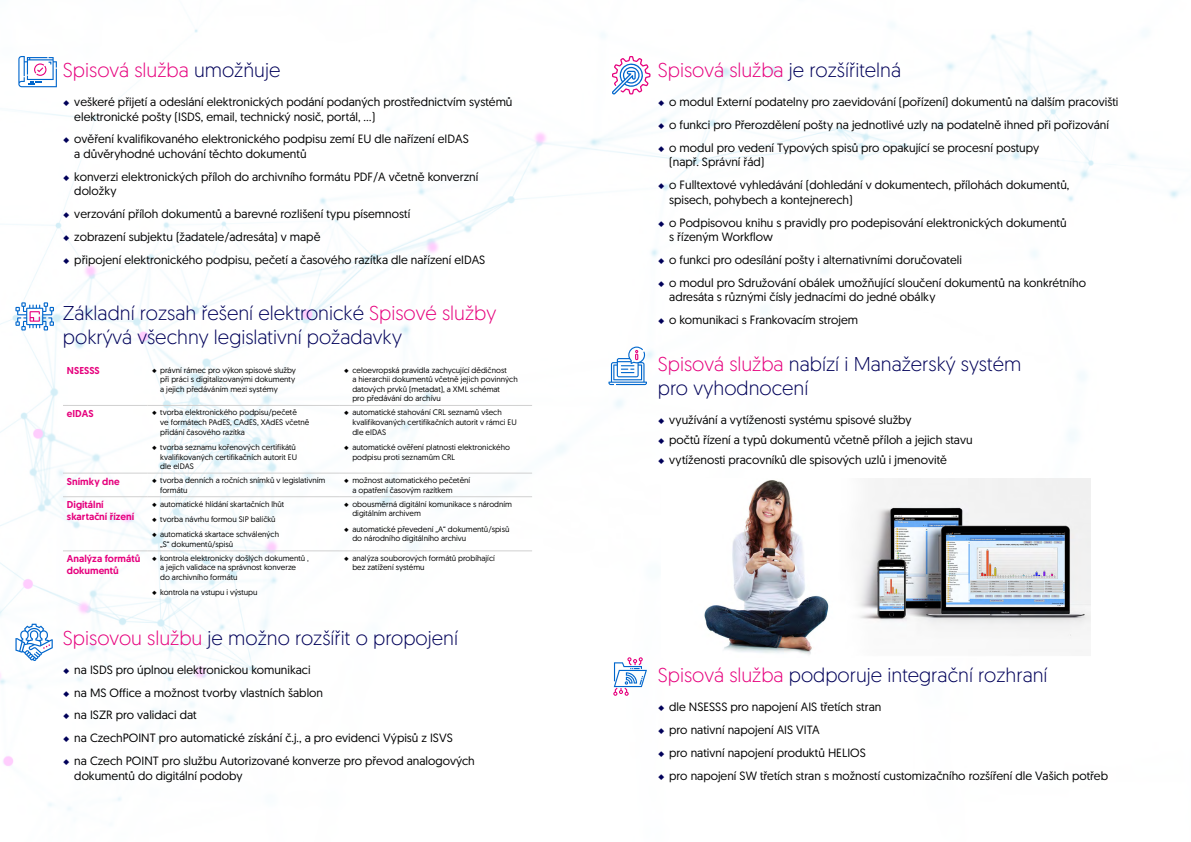
<style>
.page{position:relative;width:1191px;height:842px;background:#fff}
.page>*{position:absolute;margin:0;border:0;box-sizing:border-box;transform-origin:0 0}
.t1{font:300 20px/24px "Geomanist";color:#000059}
.t2{font:300 20px "Geomanist";color:#e6007d}
.t3{font:12px/14.4px "Geomanist";color:#000}
.t4{font:500 10px/12px "Geomanist";color:#e6007d}
.t5{font:8px/9.6px "Geomanist";color:#000}
.s1{color:#000059}
.s2{color:#e6007d}
</style>
<div class="page">
<img style="left:0;top:24px;width:1180px;height:786px">
<hr style="left:63px;top:405px;width:85px;height:1px;background:#d0d0d0">
<hr style="left:148px;top:405px;width:192px;height:1px;background:#d0d0d0">
<hr style="left:340px;top:405px;width:192px;height:1px;background:#d0d0d0">
<hr style="left:63px;top:473px;width:85px;height:1px;background:#d0d0d0">
<hr style="left:148px;top:473px;width:192px;height:1px;background:#d0d0d0">
<hr style="left:340px;top:473px;width:192px;height:1px;background:#d0d0d0">
<hr style="left:63px;top:496px;width:85px;height:1px;background:#d0d0d0">
<hr style="left:148px;top:496px;width:192px;height:1px;background:#d0d0d0">
<hr style="left:340px;top:496px;width:192px;height:1px;background:#d0d0d0">
<hr style="left:63px;top:551px;width:85px;height:1px;background:#d0d0d0">
<hr style="left:148px;top:551px;width:192px;height:1px;background:#d0d0d0">
<hr style="left:340px;top:551px;width:192px;height:1px;background:#d0d0d0">
<img style="left:661px;top:479px;width:429px;height:178px">
<svg style="left:18px;top:56px;width:39px;height:31px"></svg>
<svg style="left:15px;top:302px;width:39px;height:28px"></svg>
<svg style="left:15px;top:624px;width:38px;height:37px"></svg>
<svg style="left:612px;top:56px;width:38px;height:38px"></svg>
<svg style="left:608px;top:347px;width:39px;height:38px"></svg>
<svg style="left:613px;top:657px;width:34px;height:39px"></svg>
<h1 class="t2" style="left:63px;top:58px;width:219px">Spisová služba <span class="s1">umožňuje</span></h1>
<p class="t3" style="left:74px;top:94px;width:440px;text-indent:-11px"><span class="s1">○</span> veškeré přijetí a odeslání elektronických podání podaných prostřednictvím systémů elektronické pošty (ISDS, email, technický nosič, portál, …)</p>
<p class="t3" style="left:74px;top:132px;width:396px;text-indent:-11px"><span class="s1">○</span> ověření kvalifikovaného elektronického podpisu zemí EU dle nařízení eIDAS a důvěryhodné uchování těchto dokumentů</p>
<p class="t3" style="left:74px;top:169px;width:405px;text-indent:-11px"><span class="s1">○</span> konverzi elektronických příloh do archivního formátu PDF/A včetně konverzní doložky</p>
<p class="t3" style="left:63px;top:206px;width:349px"><span class="s1">○</span> verzování příloh dokumentů a barevné rozlišení typu písemností</p>
<p class="t3" style="left:63px;top:229px;width:259px"><span class="s1">○</span> zobrazení subjektu (žadatele/adresáta) v mapě</p>
<p class="t3" style="left:63px;top:252px;width:424px"><span class="s1">○</span> připojení elektronického podpisu, pečetí a časového razítka dle nařízení eIDAS</p>
<h1 class="t1" style="left:63px;top:300px;width:435px">Základní rozsah řešení elektronické <span class="s2">Spisové služby </span>pokrývá všechny legislativní požadavky</h1>
<p class="t4" style="left:67px;top:364px;width:34px">NSESSS</p>
<p class="t5" style="left:160px;top:365px;width:137px;text-align:justify;text-indent:-9px">○ právní rámec pro výkon spisové služby při práci s digitalizovanými dokumenty a jejich předáváním mezi systémy</p>
<p class="t5" style="left:352px;top:365px;width:167px;text-indent:-9px">○ celoevropská pravidla zachycující dědičnost<br>a hierarchii dokumentů včetně jejich povinných datových prvků (metadat), a XML schémat<br>pro předávání do archívu</p>
<p class="t4" style="left:67px;top:407px;width:28px">eIDAS</p>
<p class="t5" style="left:160px;top:408px;width:151px;text-indent:-9px">○ tvorba elektronického podpisu/pečetě<br>ve formátech PAdES, CAdES, XAdES včetně přidání časového razítka</p>
<p class="t5" style="left:160px;top:442px;width:138px;text-indent:-9px">○ tvorba seznamu kořenových certifikátů kvalifikovaných certifikačních autorit EU dle eIDAS</p>
<p class="t5" style="left:352px;top:408px;width:166px;text-indent:-9px">○ automatické stahování CRL seznamů všech kvalifikovaných certifikačních autorit v rámci EU dle eIDAS</p>
<p class="t5" style="left:352px;top:442px;width:159px;text-indent:-9px">○ automatické ověření platnosti elektronického podpisu proti seznamům CRL</p>
<p class="t4" style="left:67px;top:475px;width:54px">Snímky dne</p>
<p class="t5" style="left:160px;top:475px;width:167px;text-indent:-9px">○ tvorba denních a ročních snímků v legislativním formátu</p>
<p class="t5" style="left:352px;top:475px;width:119px;text-indent:-9px">○ možnost automatického pečetění a opatření časovým razítkem</p>
<p class="t4" style="left:67px;top:499px;width:69px">Digitální skartační řízení</p>
<p class="t5" style="left:152px;top:499px;width:134px">○ automatické hlídání skartačních lhůt</p>
<p class="t5" style="left:352px;top:499px;width:161px;text-indent:-9px">○ obousměrná digitální komunikace s národním digitálním archivem</p>
<p class="t5" style="left:352px;top:524px;width:158px;text-indent:-9px">○ automatické převedení „A“ dokumentů/spisů do národního digitálního archivu</p>
<p class="t5" style="left:152px;top:514px;width:125px">○ tvorba návrhu formou SIP balíčků</p>
<p class="t5" style="left:160px;top:529px;width:120px;text-indent:-9px">○ automatická skartace schválených „S“ dokumentů/spisů</p>
<p class="t4" style="left:67px;top:553px;width:75px">Analýza formátů dokumentů</p>
<p class="t5" style="left:160px;top:553px;width:150px;text-indent:-9px">○ kontrola elektronicky došlých dokumentů ‚ a jejich validace na správnost konverze<br>do archivního formátu</p>
<p class="t5" style="left:152px;top:587px;width:107px">○ kontrola na vstupu i výstupu</p>
<p class="t5" style="left:352px;top:553px;width:144px;text-indent:-9px">○ analýza souborových formátů probíhající bez zatížení systému</p>
<h1 class="t1" style="left:63px;top:625px;width:396px"><span class="s2">Spisovou službu</span> je možno rozšířit o propojení</h1>
<p class="t3" style="left:63px;top:662px;width:249px"><span class="s1">○</span> na ISDS pro úplnou elektronickou komunikaci</p>
<p class="t3" style="left:63px;top:685px;width:262px"><span class="s1">○</span> na MS Office a možnost tvorby vlastních šablon</p>
<p class="t3" style="left:63px;top:708px;width:135px"><span class="s1">○</span> na ISZR pro validaci dat</p>
<p class="t3" style="left:63px;top:730px;width:391px"><span class="s1">○</span> na CzechPOINT pro automatické získání č.j., a pro evidenci Výpisů z ISVS</p>
<p class="t3" style="left:74px;top:753px;width:402px;text-indent:-11px"><span class="s1">○</span> na Czech POINT pro službu Autorizované konverze pro převod analogových dokumentů do digitální podoby</p>
<h1 class="t1" style="left:658px;top:58px;width:245px"><span class="s2">Spisová služba</span> je rozšířitelná</h1>
<p class="t3" style="left:658px;top:94px;width:462px"><span class="s1">○</span> o modul Externí podatelny pro zaevidování (pořízení) dokumentů na dalším pracovišti</p>
<p class="t3" style="left:658px;top:117px;width:453px"><span class="s1">○</span> o funkci pro Přerozdělení pošty na jednotlivé uzly na podatelně ihned při pořizování</p>
<p class="t3" style="left:669px;top:140px;width:371px;text-indent:-11px"><span class="s1">○</span> o modul pro vedení Typových spisů pro opakující se procesní postupy (např. Správní řád)</p>
<p class="t3" style="left:669px;top:178px;width:402px;text-indent:-11px"><span class="s1">○</span> o Fulltextové vyhledávání (dohledání v dokumentech, přílohách dokumentů, spisech, pohybech a kontejnerech)</p>
<p class="t3" style="left:669px;top:215px;width:399px;text-indent:-11px"><span class="s1">○</span> o Podpisovou knihu s pravidly pro podepisování elektronických dokumentů s řízeným Workflow</p>
<p class="t3" style="left:658px;top:252px;width:306px"><span class="s1">○</span> o funkci pro odesílání pošty i alternativními doručovateli</p>
<p class="t3" style="left:669px;top:275px;width:418px;text-indent:-11px"><span class="s1">○</span> o modul pro Sdružování obálek umožňující sloučení dokumentů na konkrétního adresáta s různými čísly jednacími do jedné obálky</p>
<p class="t3" style="left:658px;top:312px;width:202px"><span class="s1">○</span> o komunikaci s Frankovacím strojem</p>
<h1 class="t1" style="left:658px;top:351px;width:365px"><span class="s2">Spisová služba</span> nabízí i Manažerský systém pro vyhodnocení</h1>
<p class="t3" style="left:658px;top:412px;width:255px"><span class="s1">○</span> využívání a vytíženosti systému spisové služby</p>
<p class="t3" style="left:658px;top:432px;width:316px"><span class="s1">○</span> počtů řízení a typů dokumentů včetně příloh a jejich stavu</p>
<p class="t3" style="left:658px;top:452px;width:291px"><span class="s1">○</span> vytíženosti pracovníků dle spisových uzlů i jmenovitě</p>
<h1 class="t1" style="left:658px;top:662px;width:391px"><span class="s2">Spisová služba</span> podporuje integrační rozhraní</h1>
<p class="t3" style="left:658px;top:699px;width:225px"><span class="s1">○</span> dle NSESSS pro napojení AIS třetích stran</p>
<p class="t3" style="left:658px;top:722px;width:163px"><span class="s1">○</span> pro nativní napojení AIS VITA</p>
<p class="t3" style="left:658px;top:745px;width:209px"><span class="s1">○</span> pro nativní napojení produktů HELIOS</p>
<p class="t3" style="left:658px;top:768px;width:451px"><span class="s1">○</span> pro napojení SW třetích stran s možností customizačního rozšíření dle Vašich potřeb</p>
</div>
